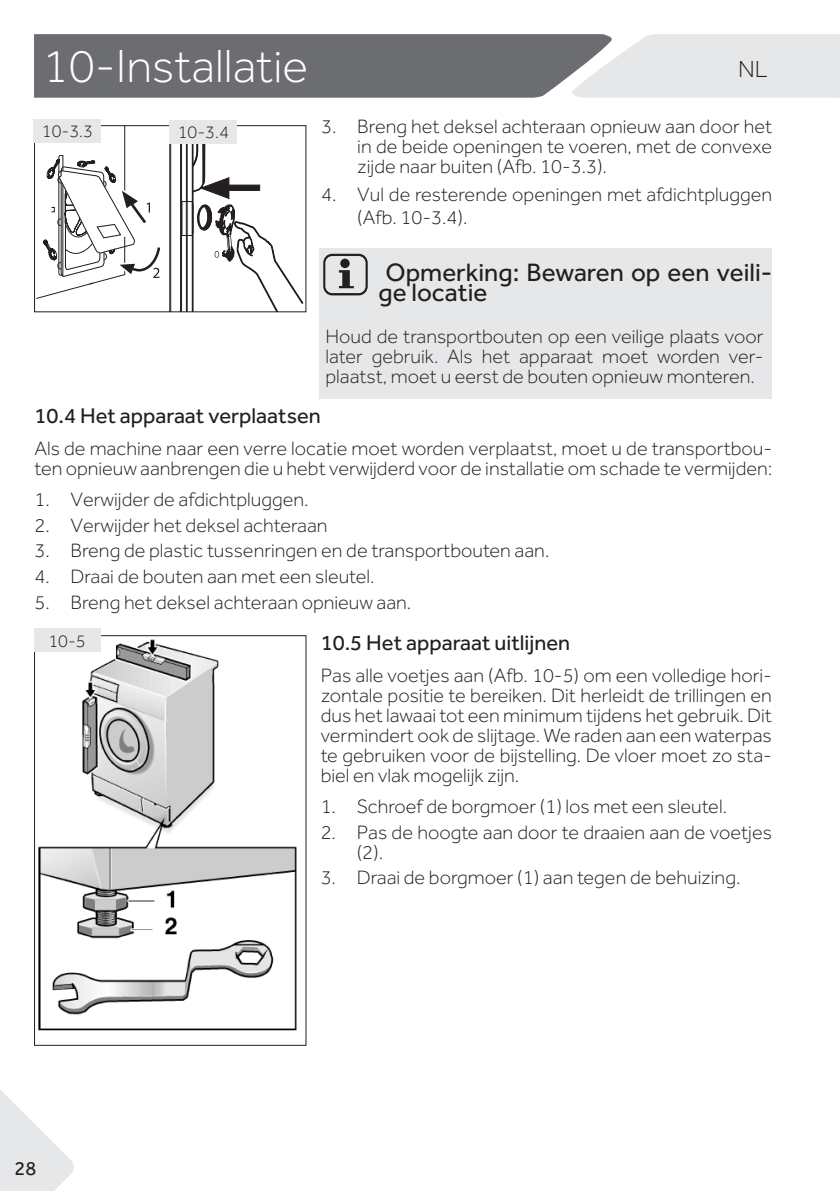
<style>
.page{position:relative;width:840px;height:1191px;background:#fff}
.page>*{position:absolute;margin:0;border:0;box-sizing:border-box;transform-origin:0 0}
.t1{font:300 48px "Effra";color:#fff}
.t2{font:26px/20px "Effra";color:#231f20}
.t3{font:300 24px "Effra";color:#231f20}
.t4{font:22px "Effra";color:#231f20}
.t5{font:300 20px/20px "Effra";color:#231f20;text-align:justify}
.t6{font:20px "Effra";color:#231f20}
.t7{font:300 18px "Effra";color:#231f20}
</style>
<div class="page">
<svg style="left:34px;top:34px;width:805px;height:64px"></svg>
<svg style="left:0;top:1045px;width:75px;height:146px"></svg>
<img style="left:38px;top:637px;width:259px;height:394px">
<div style="left:34px;top:635px;width:272px;height:410px;border:1px solid #231f20"></div>
<div style="left:34px;top:628px;width:66px;height:24px;background:#e6e7e9"></div>
<svg style="left:180px;top:144px;width:124px;height:166px"></svg>
<div style="left:170px;top:125px;width:136px;height:187px;border:1px solid #231f20"></div>
<hr style="left:124px;top:126px;width:1px;height:76px;background:#231f20">
<svg style="left:36px;top:155px;width:125px;height:144px"></svg>
<div style="left:34px;top:125px;width:136px;height:187px;border:1px solid #231f20"></div>
<div style="left:169px;top:120px;width:68px;height:24px;background:#e6e7e9"></div>
<div style="left:34px;top:119px;width:67px;height:24px;background:#e6e7e9"></div>
<div style="left:319px;top:248px;width:452px;height:151px;background:#e6e7e9"></div>
<svg style="left:323px;top:254px;width:44px;height:41px"></svg>
<div style="left:340px;top:259px;width:9px;height:9px;background:#231f20;border-radius:50%"></div>
<h1 class="t1" style="left:43px;top:39px;width:267px">10-Installatie</h1>
<p class="t3" style="left:737px;top:55px;width:31px">NL</p>
<p class="t7" style="left:42px;top:121px;width:53px">10-3.3</p>
<p class="t7" style="left:178px;top:122px;width:53px">10-3.4</p>
<p class="t5" style="left:357px;top:116px;width:416px;text-indent:-36px">3. Breng het deksel achteraan opnieuw aan door het in de beide openingen te voeren, met de convexe zijde naar buiten (Afb. 10-3.3).</p>
<p class="t5" style="left:357px;top:183px;width:416px;line-height:23px;text-indent:-36px">4. Vul de resterende openingen met afdichtpluggen (Afb. 10-3.4).</p>
<h2 class="t2" style="left:378px;top:262px;width:395px">Opmerking: Bewaren op een veili&shy;ge locatie</h2>
<p class="t5" style="left:325px;top:327px;width:439px">Houd de transportbouten op een veilige plaats voor later gebruik. Als het apparaat moet worden ver&shy;plaatst, moet u eerst de bouten opnieuw monteren.</p>
<p class="t4" style="left:34px;top:403px;width:288px">10.4 Het apparaat verplaatsen</p>
<p class="t5" style="left:34px;top:438px;width:738px">Als de machine naar een verre locatie moet worden verplaatst, moet u de transportbou&shy;ten opnieuw aanbrengen die u hebt verwijderd voor de installatie om schade te vermijden:</p>
<p class="t5" style="left:34px;top:489px;width:275px">1. Verwijder de afdichtpluggen.</p>
<p class="t5" style="left:34px;top:515px;width:294px">2. Verwijder het deksel achteraan</p>
<p class="t5" style="left:34px;top:541px;width:516px">3. Breng de plastic tussenringen en de transportbouten aan.</p>
<p class="t5" style="left:34px;top:566px;width:341px">4. Draai de bouten aan met een sleutel.</p>
<p class="t5" style="left:34px;top:592px;width:378px">5. Breng het deksel achteraan opnieuw aan.</p>
<p class="t7" style="left:48px;top:630px;width:39px">10-5</p>
<p class="t6" style="left:15px;top:1156px;width:23px">28</p>
<p class="t4" style="left:320px;top:630px;width:251px">10.5 Het apparaat uitlijnen</p>
<p class="t5" style="left:320px;top:665px;width:452px">Pas alle voetjes aan (Afb. 10-5) om een volledige hori&shy;zontale positie te bereiken. Dit herleidt de trillingen en dus het lawaai tot een minimum tijdens het gebruik. Dit vermindert ook de slijtage. We raden aan een waterpas te gebruiken voor de bijstelling. De vloer moet zo sta&shy;biel en vlak mogelijk zijn.</p>
<p class="t5" style="left:320px;top:796px;width:407px">1. Schroef de borgmoer (1) los met een sleutel.</p>
<p class="t5" style="left:356px;top:822px;width:416px;text-indent:-36px">2. Pas de hoogte aan door te draaien aan de voetjes (2).</p>
<p class="t5" style="left:320px;top:867px;width:421px">3. Draai de borgmoer (1) aan tegen de behuizing.</p>
</div>
